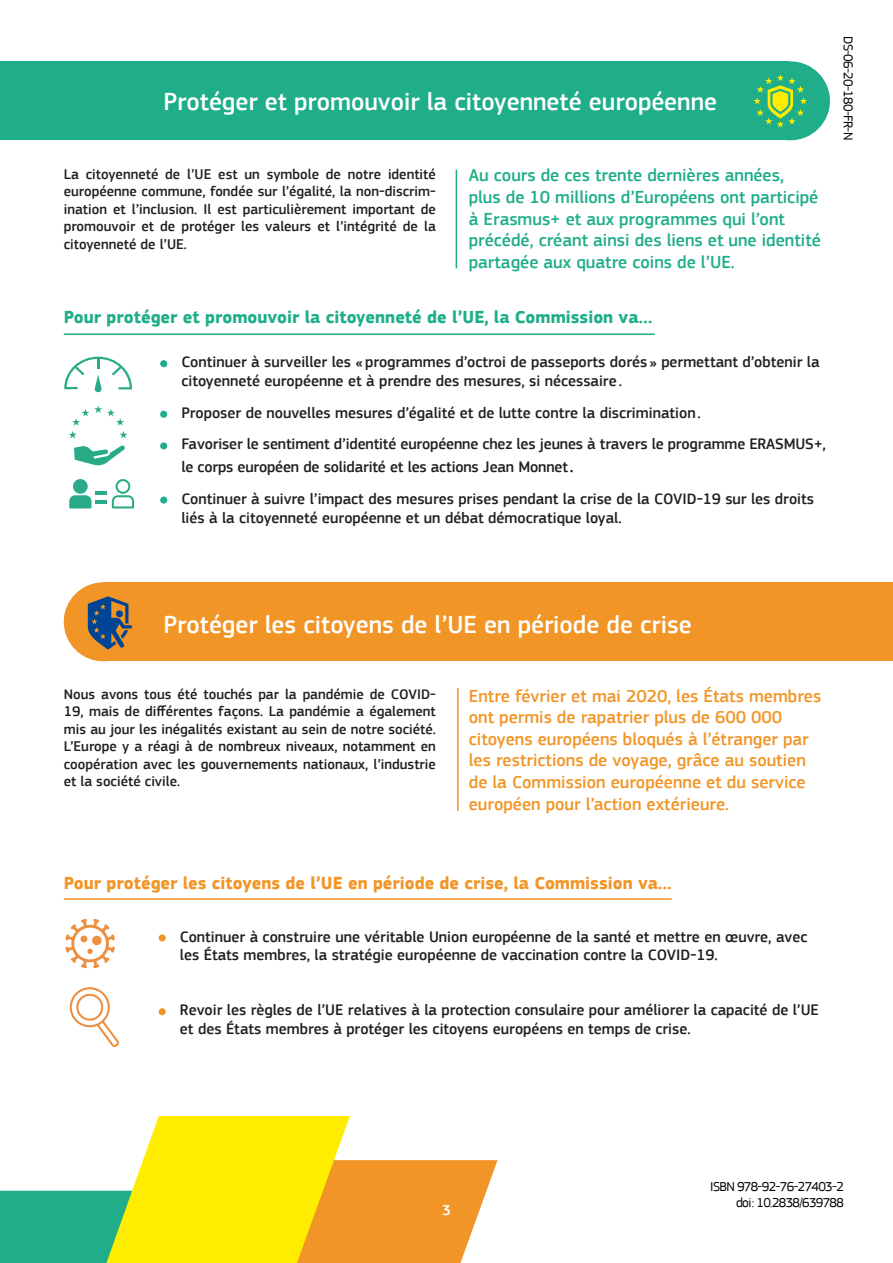
<style>
.page{position:relative;width:893px;height:1263px;background:#fff}
.page>*{position:absolute;margin:0;border:0;box-sizing:border-box;transform-origin:0 0}
.small_title{font:500 25.5px "PF Square Sans Pro";color:#fff}
.citation{font:500 18px/21.6px "PF Square Sans Pro";color:#f29527}
.citation-2{font:500 18px/21.6px "PF Square Sans Pro";color:#1fae89}
.Paragraphe_10pts{font:700 18px "PF Square Sans Pro";color:#f29527}
.Paragraphe_10pts-2{font:700 18px "PF Square Sans Pro";color:#1fae89}
.Paragraphe_10pts-3{font:500 15.75px/18.9px "PF Square Sans Pro";color:#231f20}
.t1{font:500 15px "PF Square Sans Pro";color:#fff}
.Paragraphe_10pts-4{font:500 14.55px/17.4px "PF Square Sans Pro";color:#231f20;text-align:justify}
.Text{font:13.5px/16.2px "PF Square Sans Pro";letter-spacing:-.05em;color:#000;text-align:right}
.s1{font-size:18.75px}
</style>
<div class="page">
<svg style="left:0;top:1116px;width:498px;height:147px"></svg>
<div style="left:103px;top:582px;width:790px;height:79px;background:#f29527"></div>
<div style="left:159px;top:934px;width:7px;height:7px;background:#f29527;border-radius:50%"></div>
<div style="left:159px;top:1008px;width:7px;height:7px;background:#f29527;border-radius:50%"></div>
<svg style="left:65px;top:919px;width:50px;height:49px"></svg>
<div style="left:92px;top:936px;width:10px;height:9px;background:#ed8f40;border-radius:50%"></div>
<svg style="left:70px;top:987px;width:49px;height:60px"></svg>
<div style="left:750px;top:61px;width:80px;height:79px;background:#1fae89;border-radius:39px"></div>
<div style="left:64px;top:582px;width:79px;height:79px;background:#f29527;border-radius:50%"></div>
<svg style="left:88px;top:596px;width:44px;height:54px"></svg>
<div style="left:0;top:61px;width:788px;height:79px;background:#1fae89"></div>
<hr style="left:456px;top:170px;width:1px;height:98px;background:#1fae89">
<hr style="left:457px;top:688px;width:2px;height:123px;background:#f29527">
<hr style="left:64px;top:333px;width:591px;height:2px;background:#1fae89">
<hr style="left:64px;top:898px;width:608px;height:2px;background:#f29527">
<div style="left:160px;top:360px;width:7px;height:7px;background:#1fae89;border-radius:50%"></div>
<div style="left:160px;top:411px;width:7px;height:7px;background:#1fae89;border-radius:50%"></div>
<div style="left:160px;top:442px;width:7px;height:7px;background:#1fae89;border-radius:50%"></div>
<div style="left:160px;top:496px;width:7px;height:8px;background:#1fae89;border-radius:50%"></div>
<svg style="left:64px;top:357px;width:68px;height:35px"></svg>
<svg style="left:69px;top:405px;width:59px;height:61px"></svg>
<svg style="left:69px;top:479px;width:65px;height:29px"></svg>
<svg style="left:753px;top:74px;width:54px;height:54px"></svg>
<p class="small_title" style="left:163px;top:87px;width:555px">Protéger et promouvoir la citoyenneté européenne</p>
<p class="Paragraphe_10pts-4" style="left:64px;top:166px;width:374px">La citoyenneté de l’UE est un symbole de notre identité européenne commune, fondée sur l’égalité, la non-discrim&shy;ination et l’inclusion. Il est particulièrement important de promouvoir et de protéger les valeurs et l’intégrité de la citoyenneté de l’UE.</p>
<p class="citation-2" style="left:469px;top:165px;width:354px">Au cours de ces trente dernières années,<br>plus de 10 millions d’Européens ont participé à Erasmus+ et aux programmes qui l’ont précédé, créant ainsi des liens et une identité partagée aux quatre coins de l’UE.</p>
<p class="Paragraphe_10pts-2" style="left:64px;top:306px;width:590px">Pour protéger et promouvoir la citoyenneté de l’UE, la Commission va…</p>
<p class="Paragraphe_10pts-3" style="left:181px;top:353px;width:640px">Continuer à surveiller les «programmes d’octroi de passeports dorés » permettant d’obtenir la citoyenneté européenne et à prendre des mesures, si nécessaire.</p>
<p class="Paragraphe_10pts-3" style="left:181px;top:403px;width:521px">Proposer de nouvelles mesures d’égalité et de lutte contre la discrimination.</p>
<p class="Paragraphe_10pts-3" style="left:181px;top:433px;width:646px;line-height:22.5px">Favoriser le sentiment d’identité européenne chez les jeunes à travers le programme ERASMUS+, le corps européen de solidarité et les actions Jean Monnet<span class="s1">.</span></p>
<p class="Paragraphe_10pts-3" style="left:181px;top:489px;width:634px">Continuer à suivre l’impact des mesures prises pendant la crise de la COVID-19 sur les droits liés à la citoyenneté européenne et un débat démocratique loyal.</p>
<p class="Text" style="left:856px;top:36px;width:106px;rotate:90deg">DS-06-20-180-FR-N</p>
<p class="small_title" style="left:163px;top:609px;width:530px">Protéger les citoyens de l’UE en période de crise</p>
<p class="Paragraphe_10pts-4" style="left:64px;top:686px;width:374px">Nous avons tous été touchés par la pandémie de COVID-19, mais de différentes façons. La pandémie a également mis au jour les inégalités existant au sein de notre société.<br>L’Europe y a réagi à de nombreux niveaux, notamment en coopération avec les gouvernements nationaux, l’industrie et la société civile.</p>
<p class="citation" style="left:469px;top:685px;width:354px">Entre février et mai 2020, les États membres ont permis de rapatrier plus de 600 000 citoyens européens bloqués à l’étranger par les restrictions de voyage, grâce au soutien de la Commission européenne et du service européen pour l’action extérieure.</p>
<p class="Paragraphe_10pts" style="left:64px;top:872px;width:609px">Pour protéger les citoyens de l’UE en période de crise, la Commission va…</p>
<p class="Paragraphe_10pts-3" style="left:180px;top:927px;width:629px">Continuer à construire une véritable Union européenne de la santé et mettre en œuvre, avec les États membres, la stratégie européenne de vaccination contre la COVID-19.</p>
<p class="Paragraphe_10pts-3" style="left:180px;top:1001px;width:641px">Revoir les règles de l’UE relatives à la protection consulaire pour améliorer la capacité de l’UE et des États membres à protéger les citoyens européens en temps de crise.</p>
<p class="t1" style="left:442px;top:1201px;width:10px">3</p>
<p class="Text" style="left:710px;top:1178px;width:135px">ISBN 978-92-76-27403-2 doi: 10.2838/639788</p>
</div>
